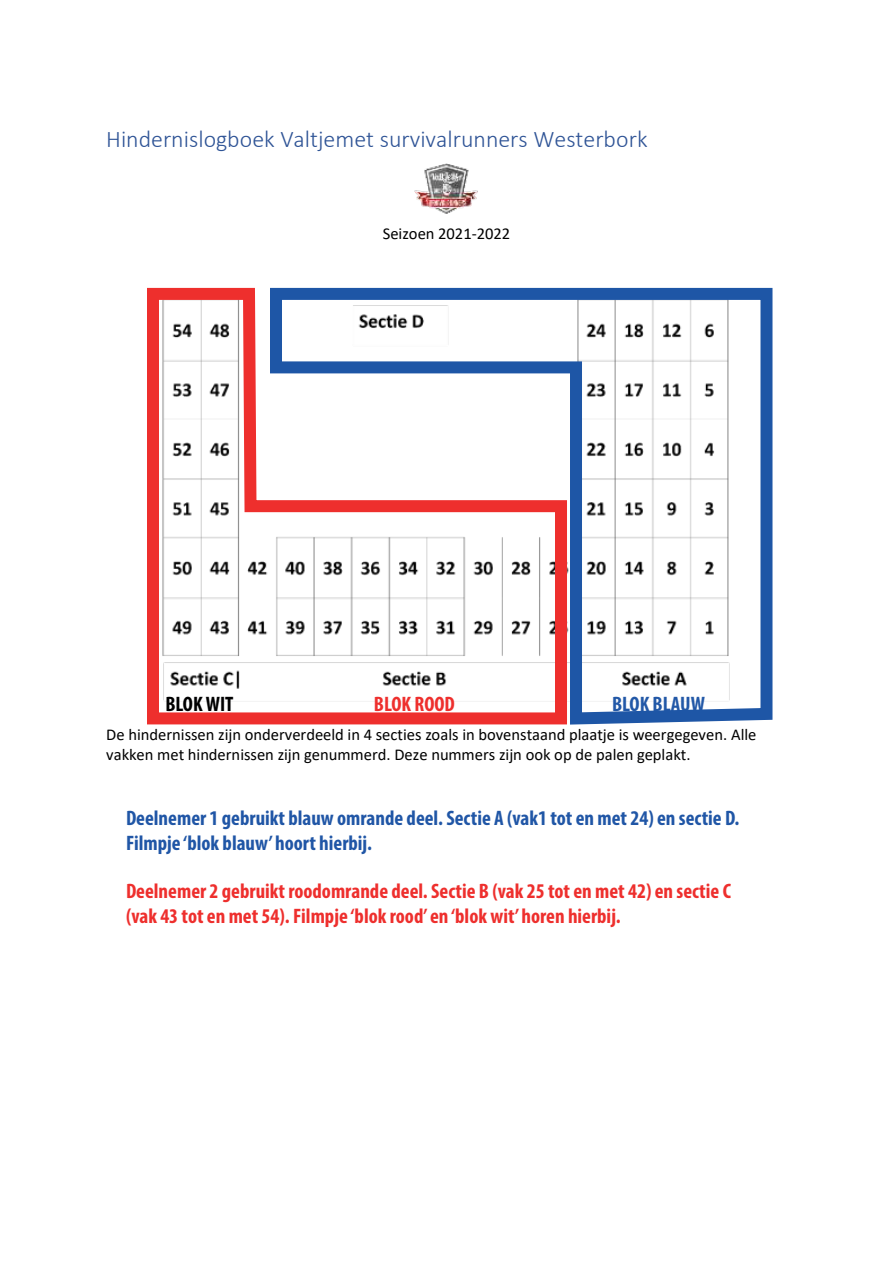
<style>
.page{position:relative;width:893px;height:1263px;background:#fff}
.page>*{position:absolute;margin:0;border:0;box-sizing:border-box;transform-origin:0 0}
.t1{font:300 24px "Calibri";color:#2f5496}
.t2{font:700 condensed 21px/25.2px "Myriad Pro";color:#ee2f2d}
.t3{font:700 condensed 21px/25.2px "Myriad Pro";color:#2056a6}
.t4{font:700 condensed 21px "Myriad Pro";color:#2258a7}
.t5{font:700 condensed 21px "Myriad Pro";color:#000001}
.t6{font:16.5px/20.1px "Calibri";color:#000}
</style>
<div class="page">
<img style="left:414px;top:163px;width:64px;height:51px">
<svg style="left:573px;top:287px;width:200px;height:438px"></svg>
<svg style="left:147px;top:287px;width:426px;height:438px"></svg>
<h1 class="t1" style="left:106px;top:124px;width:543px">Hindernislogboek Valtjemet survivalrunners Westerbork</h1>
<p class="t6" style="left:383px;top:223px;width:129px">Seizoen 2021-2022</p>
<p class="t5" style="left:165px;top:691px;width:70px">BLOK WIT</p>
<p class="t2" style="left:374px;top:691px;width:83px">BLOK ROOD</p>
<p class="t4" style="left:612px;top:691px;width:94px">BLOK BLAUW</p>
<p class="t6" style="left:106px;top:724px;width:652px">De hindernissen zijn onderverdeeld in 4 secties zoals in bovenstaand plaatje is weergegeven. Alle vakken met hindernissen zijn genummerd. Deze nummers zijn ook op de palen geplakt.</p>
<p class="t3" style="left:126px;top:805px;width:615px">Deelnemer 1 gebruikt blauw omrande deel. Sectie A (vak1 tot en met 24) en sectie D.<br>Filmpje ‘blok blauw’ hoort hierbij.</p>
<p class="t2" style="left:126px;top:878px;width:606px">Deelnemer 2 gebruikt roodomrande deel. Sectie B (vak 25 tot en met 42) en sectie C (vak 43 tot en met 54). Filmpje ‘blok rood’ en ‘blok wit’ horen hierbij.</p>
</div>
